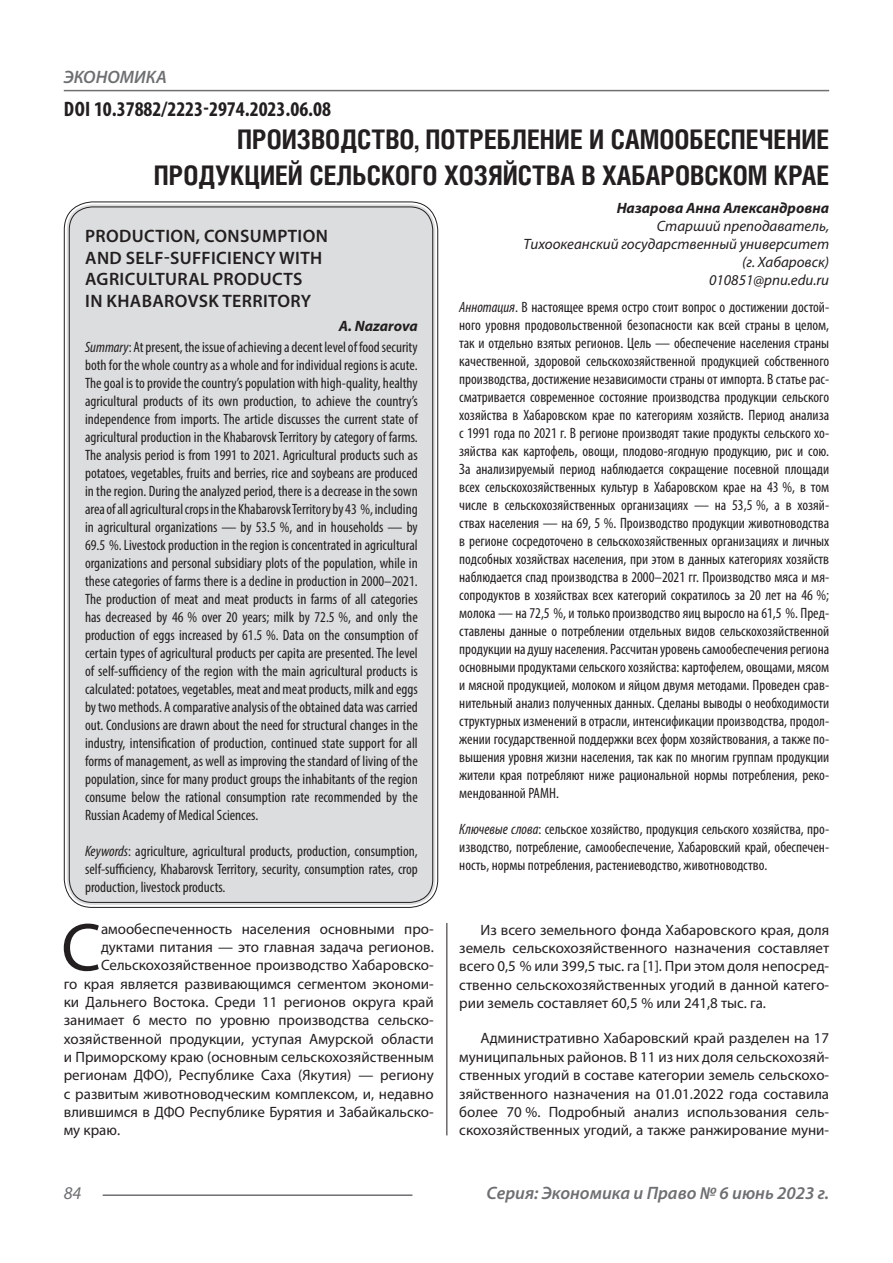
<style>
.page{position:relative;width:893px;height:1263px;background:#fff}
.page>*{position:absolute;margin:0;border:0;box-sizing:border-box;transform-origin:0 0}
.t1{font:68.4px "Myriad Pro";color:#231f20}
.t2{font:700 27px/36px "Helios Cond C";color:#231f20;text-align:right}
.t3{font:700 condensed 21px "Myriad Pro";color:#231f20}
.t4{font:600 18px/21.6px "Myriad Pro";letter-spacing:.02em;color:#231f20}
.t5{font:italic 600 18px "Myriad Pro";color:#6d6f71}
.t6{font:italic 18px "Myriad Pro";color:#6d6f71}
.t7{font:condensed 15px/18px "Myriad Pro";color:#231f20;text-align:justify}
.t8{font:15px/18.5px "Myriad Pro";color:#231f20;text-align:justify}
.t9{font:italic 15px/18px "Myriad Pro";color:#231f20;text-align:right}
.t10{font:italic 700 15px "Myriad Pro";color:#231f20}
.s1{font-style:italic}
.s2{font-weight:700;font-style:italic;font-stretch:normal}
</style>
<div class="page">
<hr style="left:446px;top:128px;width:1px;height:1007px;background:#231f20">
<hr style="left:103px;top:1194px;width:309px;height:2px;background:#6d6f71">
<hr style="left:64px;top:90px;width:765px;height:1px;background:#6d6f71">
<div style="left:443px;top:128px;width:10px;height:795px;background:#fff"></div>
<div style="left:67px;top:204px;width:368px;height:701px;background:#dcddde;border-radius:26px"></div>
<p class="t5" style="left:64px;top:66px;width:105px">ЭКОНОМИКА</p>
<h3 class="t3" style="left:64px;top:96px;width:269px">DOI 10.37882/2223-2974.2023.06.08</h3>
<h2 class="t2" style="left:154px;top:121px;width:677px">ПРОИЗВОДСТВО, ПОТРЕБЛЕНИЕ И САМООБЕСПЕЧЕНИЕ<br>ПРОДУКЦИЕЙ СЕЛЬСКОГО ХОЗЯЙСТВА В ХАБАРОВСКОМ КРАЕ</h2>
<p class="t10" style="left:617px;top:198px;width:214px">Назарова Анна Александровна</p>
<p class="t9" style="left:523px;top:216px;width:307px">Старший преподаватель,<br>Тихоокеанский государственный университет (г. Хабаровск)<br>010851@pnu.edu.ru</p>
<p class="t7" style="left:459px;top:298px;width:371px"><span class="s1">Аннотация</span>. В настоящее время остро стоит вопрос о достижении достой&shy;ного уровня продовольственной безопасности как всей страны в целом, так и отдельно взятых регионов. Цель — обеспечение населения страны качественной, здоровой сельскохозяйственной продукцией собственного производства, достижение независимости страны от импорта. В статье рас&shy;сматривается современное состояние производства продукции сельского хозяйства в Хабаровском крае по категориям хозяйств. Период анализа с 1991 года по 2021 г. В регионе производят такие продукты сельского хо&shy;зяйства как картофель, овощи, плодово-ягодную продукцию, рис и сою.<br>За анализируемый период наблюдается сокращение посевной площади всех сельскохозяйственных культур в Хабаровском крае на 43 %, в том числе в сельскохозяйственных организациях — на 53,5 %, а в хозяй&shy;ствах населения — на 69, 5 %. Производство продукции животноводства в регионе сосредоточено в сельскохозяйственных организациях и личных подсобных хозяйствах населения, при этом в данных категориях хозяйств наблюдается спад производства в 2000–2021 гг. Производство мяса и мя&shy;сопродуктов в хозяйствах всех категорий сократилось за 20 лет на 46 %; молока — на 72,5 %, и только производство яиц выросло на 61,5 %. Пред&shy;ставлены данные о потреблении отдельных видов сельскохозяйственной продукции на душу населения. Рассчитан уровень самообеспечения региона основными продуктами сельского хозяйства: картофелем, овощами, мясом и мясной продукцией, молоком и яйцом двумя методами. Проведен срав&shy;нительный анализ полученных данных. Сделаны выводы о необходимости структурных изменений в отрасли, интенсификации производства, продол&shy;жении государственной поддержки всех форм хозяйствования, а также по&shy;вышения уровня жизни населения, так как по многим группам продукции жители края потребляют ниже рациональной нормы потребления, реко&shy;мендованной РАМН.</p>
<p class="t7" style="left:459px;top:820px;width:371px"><span class="s1">Ключевые слова</span>: сельское хозяйство, продукция сельского хозяйства, про&shy;изводство, потребление, самообеспечение, Хабаровский край, обеспечен&shy;ность, нормы потребления, растениеводство, животноводство.</p>
<p class="t4" style="left:85px;top:225px;width:244px">PRODUCTION, CONSUMPTION<br>AND SELF-SUFFICIENCY WITH<br>AGRICULTURAL PRODUCTS<br>IN KHABAROVSK TERRITORY</p>
<p class="t7" style="left:85px;top:316px;width:334px;line-height:21px;text-align:right"><span class="s2">A. Nazarova<br></span><span class="s1">Summary</span>: At present, the issue of achieving a decent level of food security</p>
<p class="t7" style="left:85px;top:356px;width:334px">both for the whole country as a whole and for individual regions is acute.<br>The goal is to provide the country’s population with high-quality, healthy agricultural products of its own production, to achieve the country’s independence from imports. The article discusses the current state of agricultural production in the Khabarovsk Territory by category of farms.<br>The analysis period is from 1991 to 2021. Agricultural products such as potatoes, vegetables, fruits and berries, rice and soybeans are produced in the region. During the analyzed period, there is a decrease in the sown area of all agricultural crops in the Khabarovsk Territory by 43 %, including in agricultural organizations — by 53.5 %, and in households — by 69.5 %. Livestock production in the region is concentrated in agricultural organizations and personal subsidiary plots of the population, while in these categories of farms there is a decline in production in 2000–2021.<br>The production of meat and meat products in farms of all categories has decreased by 46 % over 20 years; milk by 72.5 %, and only the production of eggs increased by 61.5 %. Data on the consumption of certain types of agricultural products per capita are presented. The level of self-sufficiency of the region with the main agricultural products is calculated: potatoes, vegetables, meat and meat products, milk and eggs by two methods. A comparative analysis of the obtained data was carried out. Conclusions are drawn about the need for structural changes in the industry, intensification of production, continued state support for all forms of management, as well as improving the standard of living of the population, since for many product groups the inhabitants of the region consume below the rational consumption rate recommended by the Russian Academy of Medical Sciences.</p>
<p class="t7" style="left:85px;top:842px;width:334px"><span class="s1">Keywords</span>: agriculture, agricultural products, production, consumption, self-sufficiency, Khabarovsk Territory, security, consumption rates, crop production, livestock products.</p>
<h1 class="t1" style="left:61px;top:905px;width:41px">С</h1>
<p class="t8" style="left:101px;top:920px;width:334px">амообеспеченность населения основными про-</p>
<p class="t8" style="left:459px;top:920px;width:371px;text-indent:21px">Из всего земельного фонда Хабаровского края, доля земель сельскохозяйственного назначения составляет всего 0,5 % или 399,5 тыс. га [1]. При этом доля непосред&shy;ственно сельскохозяйственных угодий в данной катего&shy;рии земель составляет 60,5 % или 241,8 тыс. га.</p>
<p class="t8" style="left:459px;top:1029px;width:371px;text-indent:21px">Административно Хабаровский край разделен на 17 муниципальных районов. В 11 из них доля сельскохозяй&shy;ственных угодий в составе категории земель сельскохо&shy;зяйственного назначения на 01.01.2022 года составила более 70 %. Подробный анализ использования сель&shy;скохозяйственных угодий, а также ранжирование муни-</p>
<p class="t8" style="left:101px;top:938px;width:333px">дуктами питания — это главная задача регионов.</p>
<p class="t8" style="left:101px;top:956px;width:334px">Сельскохозяйственное производство Хабаровско-</p>
<p class="t8" style="left:64px;top:974px;width:371px">го края является развивающимся сегментом экономи-</p>
<p class="t8" style="left:64px;top:993px;width:371px">ки Дальнего Востока. Среди 11 регионов округа край</p>
<p class="t8" style="left:64px;top:1011px;width:371px">занимает 6 место по уровню производства сельско-</p>
<p class="t8" style="left:64px;top:1029px;width:371px">хозяйственной продукции, уступая Амурской области</p>
<p class="t8" style="left:64px;top:1048px;width:371px">и Приморскому краю (основным сельскохозяйственным</p>
<p class="t8" style="left:64px;top:1066px;width:371px">регионам ДФО), Республике Саха (Якутия) — региону</p>
<p class="t8" style="left:64px;top:1084px;width:371px">с развитым животноводческим комплексом, и, недавно</p>
<p class="t8" style="left:64px;top:1103px;width:371px">влившимся в ДФО Республике Бурятия и Забайкальско-</p>
<p class="t8" style="left:64px;top:1121px;width:57px">му краю.</p>
<p class="t6" style="left:64px;top:1182px;width:19px">84</p>
<p class="t5" style="left:487px;top:1182px;width:344px">Серия: Экономика и Право № 6 июнь 2023 г.</p>
</div>
